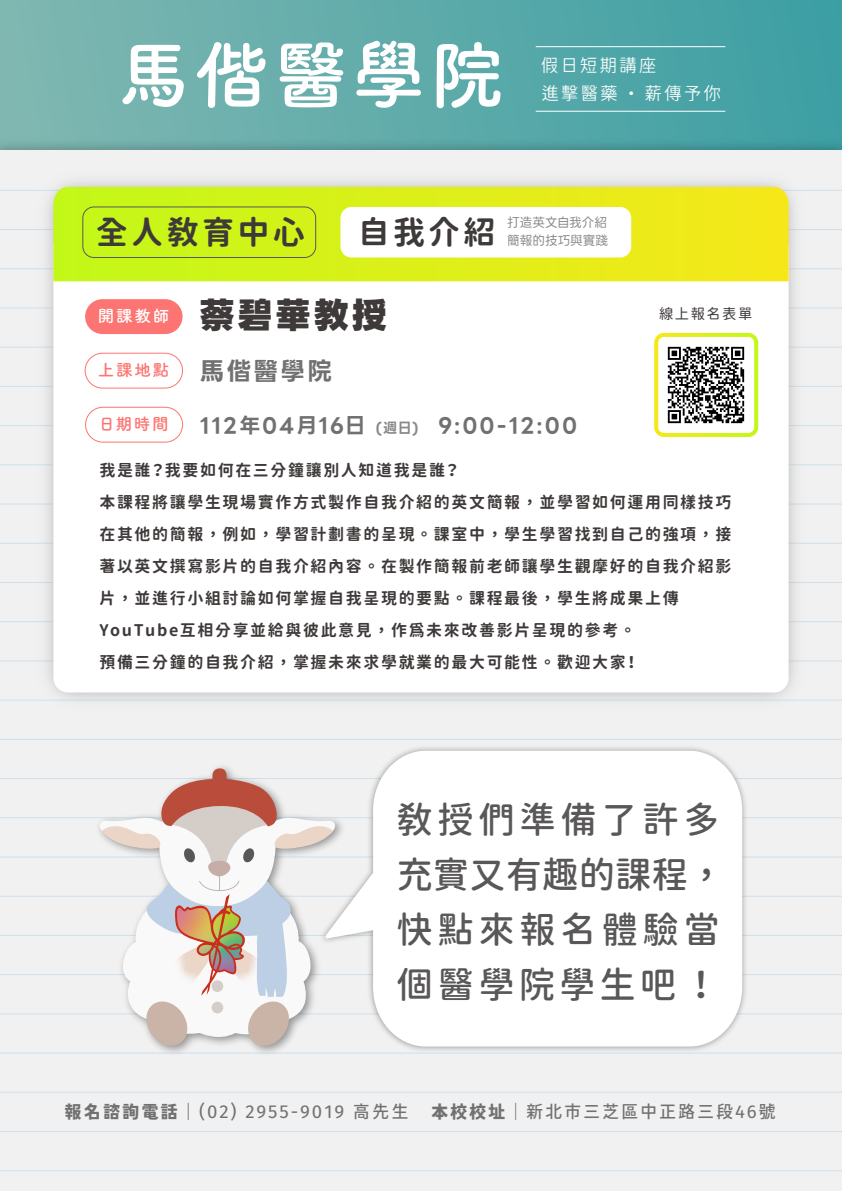
<style>
.page{position:relative;width:842px;height:1191px;background:#fff}
.page>*{position:absolute;margin:0;border:0;box-sizing:border-box;transform-origin:0 0}
.t1{font:700 74.5px "Tsuku A Rd Gothic";letter-spacing:.05em;color:#fff}
.t2{font:36.5px/55px "Gen Sen Maru Gothic TW Medium TTF";letter-spacing:.125em;color:#595757}
.t3{font:800 34.6px "LINE Seed JP OTF";letter-spacing:.1em;color:#3e3a39}
.t4{font:32.2px "Gen Sen Maru Gothic TW Bold TTF";letter-spacing:.1em;color:#3e3a39}
.t5{font:32px "Gen Sen Maru Gothic TW Bold TTF";color:#3e3a39}
.t6{font:700 24.5px "LINE Seed JP OTF";letter-spacing:.1em;color:#727171}
.t7{font:700 20.9px "LINE Seed JP OTF";letter-spacing:.1em;color:#727171}
.t8{font:17.8px "Glow Sans TC";letter-spacing:.1em;color:#fff}
.t9{font:500 17.3px "Glow Sans TC";letter-spacing:.1em;color:#727171}
.t10{font:700 16.6px "Tsuku A Rd Gothic";color:#fff}
.t11{font:700 16.6px "Tsuku A Rd Gothic";color:#fc7572}
.t12{font:16px/32px "Gen Sen Maru Gothic TW Bold TTF";letter-spacing:.1em;color:#3e3a39}
.t13{font:14.4px "Gen Sen Maru Gothic TW Regular TTF";letter-spacing:.1em;color:#3e3a39}
.t14{font:12.6px/17.7px "LINE Seed JP OTF";color:#898989}
.s1{font-family:"Koz Go Pr 6 N"}
.s2{font-size:14px;color:#898989}
.s3{font-weight:800}
</style>
<div class="page">
<div style="left:0;top:0;width:842px;height:151px;background:linear-gradient(to right,#80b7b0,#3c9ea3)"></div>
<hr style="left:536px;top:46px;width:189px;height:1px;background:#fff">
<hr style="left:536px;top:111px;width:189px;height:1px;background:#fff">
<div style="left:0;top:151px;width:842px;height:1040px;background:#f1f1f1"></div>
<hr style="left:0;top:190px;width:842px;height:1px;background:#4a9dd7">
<hr style="left:0;top:229px;width:842px;height:1px;background:#4a9dd7">
<hr style="left:0;top:268px;width:842px;height:1px;background:#4a9dd7">
<hr style="left:0;top:307px;width:842px;height:1px;background:#4a9dd7">
<hr style="left:0;top:347px;width:842px;height:1px;background:#4a9dd7">
<hr style="left:0;top:386px;width:842px;height:1px;background:#4a9dd7">
<hr style="left:0;top:425px;width:842px;height:1px;background:#4a9dd7">
<hr style="left:0;top:464px;width:842px;height:1px;background:#4a9dd7">
<hr style="left:0;top:503px;width:842px;height:1px;background:#4a9dd7">
<hr style="left:0;top:543px;width:842px;height:1px;background:#4a9dd7">
<hr style="left:0;top:582px;width:842px;height:1px;background:#4a9dd7">
<hr style="left:0;top:621px;width:842px;height:1px;background:#4a9dd7">
<hr style="left:0;top:660px;width:842px;height:1px;background:#4a9dd7">
<hr style="left:0;top:699px;width:842px;height:1px;background:#4a9dd7">
<hr style="left:0;top:739px;width:842px;height:1px;background:#4a9dd7">
<hr style="left:0;top:778px;width:842px;height:1px;background:#4a9dd7">
<hr style="left:0;top:817px;width:842px;height:1px;background:#4a9dd7">
<hr style="left:0;top:856px;width:842px;height:1px;background:#4a9dd7">
<hr style="left:0;top:895px;width:842px;height:1px;background:#4a9dd7">
<hr style="left:0;top:935px;width:842px;height:1px;background:#4a9dd7">
<hr style="left:0;top:974px;width:842px;height:1px;background:#4a9dd7">
<hr style="left:0;top:1013px;width:842px;height:1px;background:#4a9dd7">
<hr style="left:0;top:1052px;width:842px;height:1px;background:#4a9dd7">
<hr style="left:0;top:1091px;width:842px;height:1px;background:#4a9dd7">
<hr style="left:0;top:1131px;width:842px;height:1px;background:#4a9dd7">
<hr style="left:0;top:1170px;width:842px;height:1px;background:#4a9dd7">
<img style="left:21px;top:181px;width:799px;height:520px">
<div style="left:53px;top:232px;width:735px;height:460px;background:#fff;border-radius:15px"></div>
<svg style="left:53px;top:187px;width:735px;height:94px;background:#dbef19"></svg>
<div style="left:654px;top:333px;width:104px;height:104px;border:4px solid #fff;border-radius:8px"></div>
<div style="left:85px;top:299px;width:98px;height:35px;background:#fc7572;border-radius:17px"></div>
<div style="left:85px;top:353px;width:98px;height:35px;border:1px solid #fc7572;border-radius:17px"></div>
<div style="left:85px;top:407px;width:98px;height:35px;border:1px solid #fc7572;border-radius:17px"></div>
<img style="left:91px;top:766px;width:226px;height:288px">
<svg style="left:98px;top:768px;width:219px;height:280px"></svg>
<img style="left:317px;top:747px;width:434px;height:307px">
<svg style="left:325px;top:750px;width:417px;height:296px;fill:#fff"></svg>
<div style="left:340px;top:207px;width:291px;height:50px;background:#fff;border-radius:11px"></div>
<div style="left:82px;top:206px;width:234px;height:52px;border:1px solid #595757;border-radius:11px"></div>
<img style="left:667px;top:346px;width:78px;height:78px">
<h1 class="t1" style="left:117px;top:17px;width:389px">馬偕醫學院</h1>
<p class="t8" style="left:541px;top:54px;width:117px">假日短期講座</p>
<p class="t8" style="left:541px;top:82px;width:181px">進擊醫藥 <span class="s1">・</span> 薪傳予你</p>
<h3 class="t4" style="left:96px;top:214px;width:211px">全人敎育中心</h3>
<h3 class="t5" style="left:358px;top:214px;width:139px">自我介紹</h3>
<p class="t14" style="left:507px;top:214px;width:102px">打造英文自我介紹簡報的技巧與實踐</p>
<h3 class="t3" style="left:200px;top:296px;width:189px">蔡碧華教授</h3>
<p class="t13" style="left:659px;top:306px;width:95px">線上報名表單</p>
<p class="t10" style="left:98px;top:303px;width:73px">開課教師</p>
<h3 class="t6" style="left:98px;top:357px;width:236px"><sup>上課地點</sup> 馬偕醫學院</h3>
<p class="t11" style="left:98px;top:411px;width:72px">日期時間</p>
<p class="t12" style="left:99px;top:454px;width:634px">我是誰？我要如何在三分鐘讓別人知道我是誰？<br>本課程將讓學生現場實作方式製作自我介紹的英文簡報，並學習如何運用同樣技巧在其他的簡報，例如，學習計劃書的呈現。課室中，學生學習找到自己的強項，接著以英文撰寫影片的自我介紹內容。在製作簡報前老師讓學生觀摩好的自我介紹影片，並進行小組討論如何掌握自我呈現的要點。課程最後，學生將成果上傳YouTube互相分享並給與彼此意見，作為未來改善影片呈現的參考。<br>預備三分鐘的自我介紹，掌握未來求學就業的最大可能性。歡迎大家！</p>
<h3 class="t7" style="left:200px;top:413px;width:379px">112年04月16日 <span class="s2">(週日)</span> 9:00-12:00</h3>
<h2 class="t2" style="left:396px;top:792px;width:330px">敎授們準備了許多充實又有趣的課程，快點來報名體驗當個醫學院學生吧 ！</h2>
<p class="t9" style="left:65px;top:1100px;width:345px"><span class="s3">報名諮詢電話｜</span>(02) 2955-9019 高先生</p>
<p class="t9" style="left:431px;top:1100px;width:346px"><span class="s3">本校校址</span>｜新北市三芝區中正路三段46號</p>
</div>
